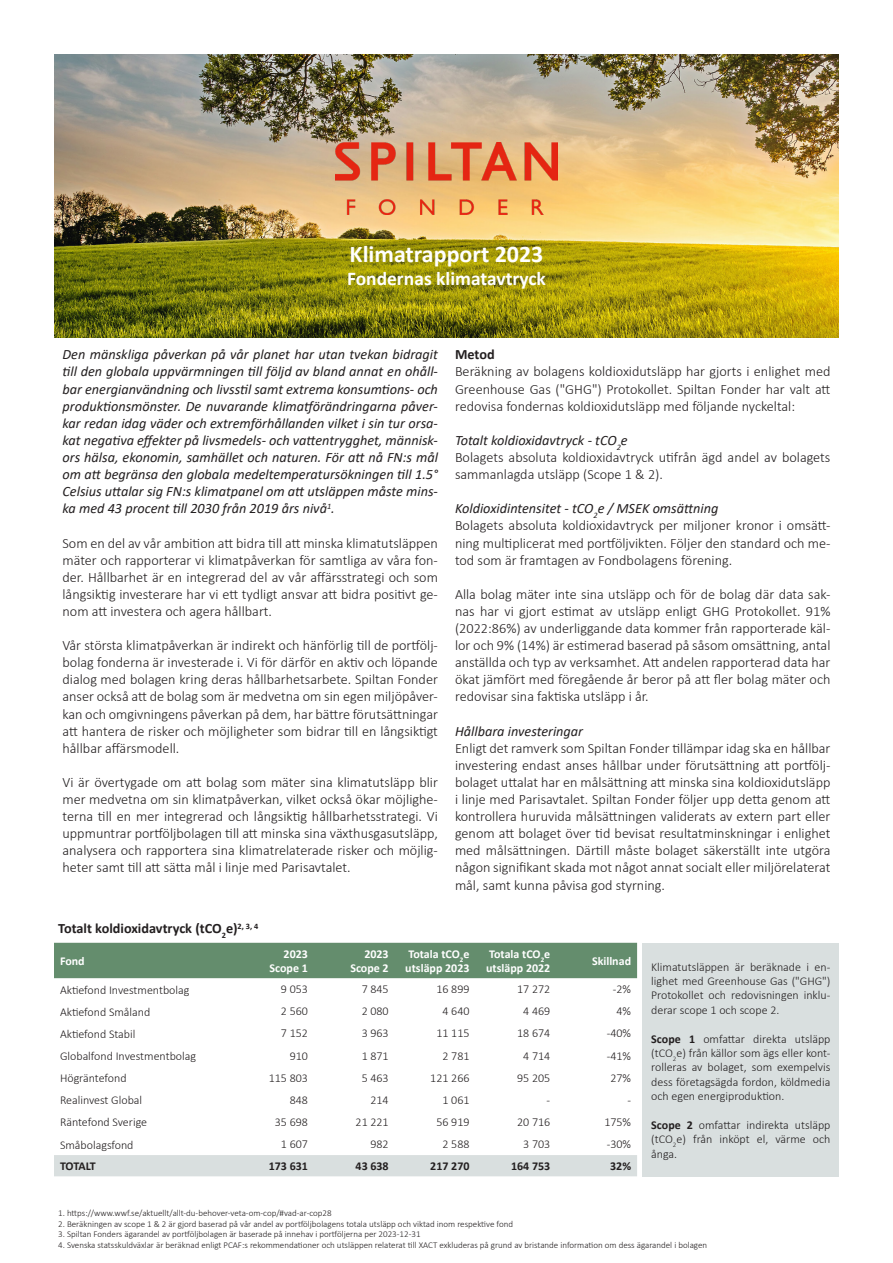
<style>
.page{position:relative;width:893px;height:1263px;background:#fff}
.page>*{position:absolute;margin:0;border:0;box-sizing:border-box;transform-origin:0 0}
.t1{font:700 24px "Calibri";color:#fff}
.t2{font:700 19.5px "Calibri";color:#fff}
.t3{font:300 14.25px/17.1px "Calibri";color:#231f20;text-align:justify}
.t4{font:italic 14.25px/17.1px "Calibri";color:#231f20;text-align:justify}
.t5{font:700 14.25px "Calibri";color:#231f20}
.t6{font:300 12px/14.4px "Calibri";color:#231f20;text-align:justify}
.t7{font:700 12px/14.4px "Calibri";color:#fff;text-align:right}
.t8{font:700 12px "Calibri";color:#231f20}
.t9{font:300 9px "Calibri";color:#231f20}
.s1{font-weight:700}
</style>
<div class="page">
<img style="left:54px;top:54px;width:785px;height:283px">
<img style="left:335px;top:142px;width:223px;height:73px">
<div style="left:54px;top:943px;width:583px;height:35px;background:#648d6d"></div>
<div style="left:54px;top:1155px;width:583px;height:21px;background:#d9dfdf"></div>
<div style="left:643px;top:943px;width:196px;height:233px;background:#d9dfdf"></div>
<p class="t1" style="left:350px;top:237px;width:195px">Klimatrapport 2023</p>
<p class="t2" style="left:347px;top:265px;width:200px">Fondernas klimatavtryck</p>
<p class="t4" style="left:63px;top:345px;width:377px">Den mänskliga påverkan på vår planet har utan tvekan bidragit till den globala uppvärmningen till följd av bland annat en ohåll&shy;bar energianvändning och livsstil samt extrema konsumtions- och produktionsmönster. De nuvarande klimatförändringarna påver&shy;kar redan idag väder och extremförhållanden vilket i sin tur orsa&shy;kat negativa effekter på livsmedels- och vattentrygghet, människ&shy;ors hälsa, ekonomin, samhället och naturen. För att nå FN:s mål om att begränsa den globala medeltemperatursökningen till 1.5° Celsius uttalar sig FN:s klimatpanel om att utsläppen måste mins&shy;ka med 43 procent till 2030 från 2019 års nivå<sup>1</sup>.</p>
<p class="t3" style="left:63px;top:534px;width:377px">Som en del av vår ambition att bidra till att minska klimatutsläppen mäter och rapporterar vi klimatpåverkan för samtliga av våra fon&shy;der. Hållbarhet är en integrerad del av vår affärsstrategi och som långsiktig investerare har vi ett tydligt ansvar att bidra positivt ge&shy;nom att investera och agera hållbart.</p>
<p class="t3" style="left:63px;top:637px;width:377px">Vår största klimatpåverkan är indirekt och hänförlig till de portfölj&shy;bolag fonderna är investerade i. Vi för därför en aktiv och löpande dialog med bolagen kring deras hållbarhetsarbete. Spiltan Fonder anser också att de bolag som är medvetna om sin egen miljöpåver&shy;kan och omgivningens påverkan på dem, har bättre förutsättningar att hantera de risker och möjligheter som bidrar till en långsiktigt hållbar affärsmodell.</p>
<p class="t3" style="left:63px;top:773px;width:377px">Vi är övertygade om att bolag som mäter sina klimatutsläpp blir mer medvetna om sin klimatpåverkan, vilket också ökar möjlighe&shy;terna till en mer integrerad och långsiktig hållbarhetsstrategi. Vi uppmuntrar portföljbolagen till att minska sina växthusgasutsläpp, analysera och rapportera sina klimatrelaterade risker och möjlig&shy;heter samt till att sätta mål i linje med Parisavtalet.</p>
<p class="t5" style="left:58px;top:919px;width:202px">Totalt koldioxidavtryck (tCO<sub>2</sub>e)<sup>2,</sup> <sup>3,</sup> <sup>4</sup></p>
<p class="t5" style="left:455px;top:345px;width:41px">Metod</p>
<p class="t3" style="left:455px;top:363px;width:377px">Beräkning av bolagens koldioxidutsläpp har gjorts i enlighet med Greenhouse Gas ("GHG") Protokollet. Spiltan Fonder har valt att redovisa fondernas koldioxidutsläpp med följande nyckeltal:</p>
<p class="t4" style="left:455px;top:431px;width:174px">Totalt koldioxidavtryck - tCO<sub>2</sub>e</p>
<p class="t3" style="left:455px;top:449px;width:377px">Bolagets absoluta koldioxidavtryck utifrån ägd andel av bolagets sammanlagda utsläpp (Scope 1 &amp; 2).</p>
<p class="t4" style="left:455px;top:499px;width:265px">Koldioxidintensitet - tCO<sub>2</sub>e / MSEK omsättning</p>
<p class="t3" style="left:455px;top:517px;width:377px">Bolagets absoluta koldioxidavtryck per miljoner kronor i omsätt&shy;ning multiplicerat med portföljvikten. Följer den standard och me&shy;tod som är framtagen av Fondbolagens förening.</p>
<p class="t3" style="left:455px;top:585px;width:377px">Alla bolag mäter inte sina utsläpp och för de bolag där data sak&shy;nas har vi gjort estimat av utsläpp enligt GHG Protokollet. 91% (2022:86%) av underliggande data kommer från rapporterade käl&shy;lor och 9% (14%) är estimerad baserad på såsom omsättning, antal anställda och typ av verksamhet. Att andelen rapporterad data har ökat jämfört med föregående år beror på att fler bolag mäter och redovisar sina faktiska utsläpp i år.</p>
<p class="t4" style="left:455px;top:722px;width:130px">Hållbara investeringar</p>
<p class="t3" style="left:455px;top:739px;width:377px">Enligt det ramverk som Spiltan Fonder tillämpar idag ska en hållbar investering endast anses hållbar under förutsättning att portfölj&shy;bolaget uttalat har en målsättning att minska sina koldioxidutsläpp i linje med Parisavtalet. Spiltan Fonder följer upp detta genom att kontrollera huruvida målsättningen validerats av extern part eller genom att bolaget över tid bevisat resultatminskningar i enlighet med målsättningen. Därtill måste bolaget säkerställt inte utgöra någon signifikant skada mot något annat socialt eller miljörelaterat mål, samt kunna påvisa god styrning.</p>
<p class="t7" style="left:60px;top:954px;width:26px">Fond</p>
<p class="t7" style="left:270px;top:946px;width:40px">2023<br>Scope 1</p>
<p class="t7" style="left:350px;top:946px;width:40px">2023<br>Scope 2</p>
<p class="t7" style="left:405px;top:946px;width:66px;text-align:left">Totala tCO<sub>2</sub>e utsläpp 2023</p>
<p class="t7" style="left:486px;top:946px;width:66px;text-align:left">Totala tCO<sub>2</sub>e utsläpp 2022</p>
<p class="t7" style="left:592px;top:954px;width:41px">Skillnad</p>
<p class="t6" style="left:60px;top:982px;width:131px">Aktiefond Investmentbolag</p>
<p class="t6" style="left:281px;top:982px;width:29px">9 053</p>
<p class="t6" style="left:362px;top:982px;width:29px">7 845</p>
<p class="t6" style="left:436px;top:982px;width:35px">16 899</p>
<p class="t6" style="left:517px;top:982px;width:35px">17 272</p>
<p class="t6" style="left:613px;top:982px;width:20px">-2%</p>
<p class="t6" style="left:60px;top:1004px;width:92px">Aktiefond Småland</p>
<p class="t6" style="left:281px;top:1004px;width:29px">2 560</p>
<p class="t6" style="left:362px;top:1004px;width:29px">2 080</p>
<p class="t6" style="left:442px;top:1004px;width:29px">4 640</p>
<p class="t6" style="left:523px;top:1004px;width:29px">4 469</p>
<p class="t6" style="left:616px;top:1004px;width:16px">4%</p>
<p class="t6" style="left:60px;top:1027px;width:77px">Aktiefond Stabil</p>
<p class="t6" style="left:281px;top:1026px;width:29px">7 152</p>
<p class="t6" style="left:362px;top:1026px;width:29px">3 963</p>
<p class="t6" style="left:436px;top:1026px;width:35px">11 115</p>
<p class="t6" style="left:517px;top:1026px;width:35px">18 674</p>
<p class="t6" style="left:607px;top:1026px;width:26px">-40%</p>
<p class="t6" style="left:60px;top:1049px;width:138px">Globalfond Investmentbolag</p>
<p class="t6" style="left:290px;top:1048px;width:20px">910</p>
<p class="t6" style="left:362px;top:1048px;width:29px">1 871</p>
<p class="t6" style="left:442px;top:1048px;width:29px">2 781</p>
<p class="t6" style="left:523px;top:1048px;width:29px">4 714</p>
<p class="t6" style="left:607px;top:1048px;width:26px">-41%</p>
<p class="t6" style="left:60px;top:1071px;width:68px">Högräntefond</p>
<p class="t6" style="left:269px;top:1070px;width:41px">115 803</p>
<p class="t6" style="left:362px;top:1070px;width:29px">5 463</p>
<p class="t6" style="left:430px;top:1070px;width:41px">121 266</p>
<p class="t6" style="left:517px;top:1070px;width:35px">95 205</p>
<p class="t6" style="left:610px;top:1070px;width:22px">27%</p>
<p class="t6" style="left:60px;top:1093px;width:84px">Realinvest Global</p>
<p class="t6" style="left:290px;top:1092px;width:20px">848</p>
<p class="t6" style="left:370px;top:1092px;width:20px">214</p>
<p class="t6" style="left:442px;top:1092px;width:29px">1 061</p>
<p class="t6" style="left:547px;top:1092px;width:5px">-</p>
<p class="t6" style="left:627px;top:1092px;width:5px">-</p>
<p class="t6" style="left:60px;top:1115px;width:89px">Räntefond Sverige</p>
<p class="t6" style="left:275px;top:1114px;width:35px">35 698</p>
<p class="t6" style="left:356px;top:1114px;width:35px">21 221</p>
<p class="t6" style="left:436px;top:1114px;width:35px">56 919</p>
<p class="t6" style="left:517px;top:1114px;width:35px">20 716</p>
<p class="t6" style="left:604px;top:1114px;width:28px">175%</p>
<p class="t6" style="left:60px;top:1137px;width:75px">Småbolagsfond</p>
<p class="t6" style="left:281px;top:1137px;width:29px">1 607</p>
<p class="t6" style="left:370px;top:1137px;width:20px">982</p>
<p class="t6" style="left:442px;top:1137px;width:29px">2 588</p>
<p class="t6" style="left:523px;top:1137px;width:29px">3 703</p>
<p class="t6" style="left:607px;top:1137px;width:26px">-30%</p>
<p class="t8" style="left:60px;top:1158px;width:37px">TOTALT</p>
<p class="t8" style="left:269px;top:1158px;width:41px">173 631</p>
<p class="t8" style="left:356px;top:1158px;width:35px">43 638</p>
<p class="t8" style="left:430px;top:1158px;width:41px">217 270</p>
<p class="t8" style="left:511px;top:1158px;width:41px">164 753</p>
<p class="t8" style="left:610px;top:1158px;width:22px">32%</p>
<p class="t6" style="left:651px;top:959px;width:181px">Klimatutsläppen är beräknade i en&shy;lighet med Greenhouse Gas ("GHG")<br>Protokollet och redovisningen inklu&shy;derar scope 1 och scope 2.</p>
<p class="t6" style="left:651px;top:1031px;width:181px"><span class="s1">Scope 1</span> omfattar direkta utsläpp (tCO<sub>2</sub>e) från källor som ägs eller kont&shy;rolleras av bolaget, som exempelvis dess företagsägda fordon, köldmedia och egen energiproduktion.</p>
<p class="t6" style="left:651px;top:1117px;width:181px"><span class="s1">Scope 2</span> omfattar indirekta utsläpp (tCO<sub>2</sub>e) från inköpt el, värme och ånga.</p>
<p class="t9" style="left:58px;top:1207px;width:275px">1. https://www.wwf.se/aktuellt/allt-du-behover-veta-om-cop/#vad-ar-cop28</p>
<p class="t9" style="left:58px;top:1218px;width:456px">2. Beräkningen av scope 1 &amp; 2 är gjord baserad på vår andel av portföljbolagens totala utsläpp och viktad inom respektive fond</p>
<p class="t9" style="left:58px;top:1229px;width:364px">3. Spiltan Fonders ägarandel av portföljbolagen är baserade på innehav i portföljerna per 2023-12-31</p>
<p class="t9" style="left:58px;top:1239px;width:650px">4. Svenska statsskuldväxlar är beräknad enligt PCAF:s rekommendationer och utsläppen relaterat till XACT exkluderas på grund av bristande information om dess ägarandel i bolagen</p>
</div>
